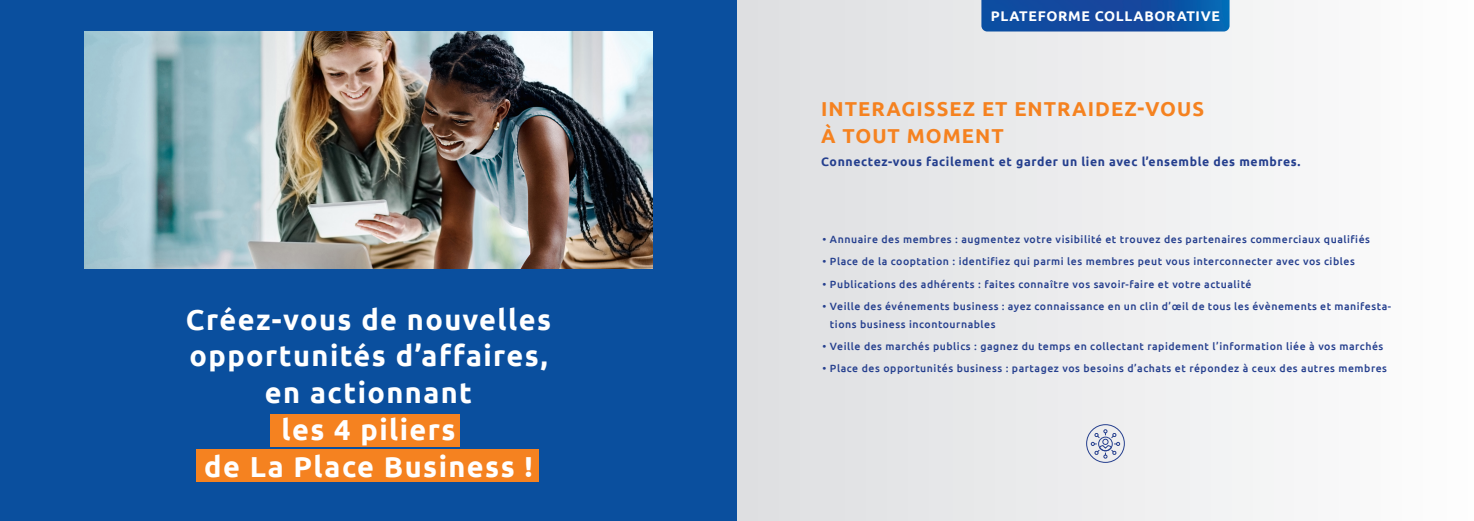
<style>
.page{position:relative;width:1474px;height:521px;background:#fff}
.page>*{position:absolute;margin:0;border:0;box-sizing:border-box;transform-origin:0 0}
.t1{font:700 28.88px "Ubuntu";letter-spacing:.05em;color:#fff}
.t2{font:700 20.12px "Ubuntu";letter-spacing:.05em;color:#f58220}
.t3{font:700 14px "Ubuntu";letter-spacing:.05em;color:#fff}
.t4{font:700 12.25px "Ubuntu";letter-spacing:.05em;color:#253f8e}
.t5{font:500 10.5px/17.5px "Ubuntu";letter-spacing:.05em;color:#253f8e}
</style>
<div class="page">
<div style="left:0;top:0;width:737px;height:521px;background:#0a4f9e"></div>
<img style="left:84px;top:32px;width:568px;height:236px">
<div style="left:737px;top:0;width:736px;height:521px;background:linear-gradient(to right,#dddee1,#fdfdfd)"></div>
<img style="left:981px;top:0;width:248px;height:32px">
<div style="left:1086px;top:424px;width:38px;height:39px;border:1px solid #253f8e;border-radius:50%"></div>
<svg style="left:1090px;top:429px;width:29px;height:30px"></svg>
<div style="left:270px;top:415px;width:189px;height:32px;background:#f58220"></div>
<div style="left:196px;top:449px;width:343px;height:32px;background:#f58220"></div>
<p class="t1" style="left:186px;top:302px;width:367px">Créez-vous de nouvelles</p>
<p class="t1" style="left:189px;top:338px;width:359px">opportunités d’affaires,</p>
<p class="t1" style="left:265px;top:375px;width:209px">en actionnant</p>
<p class="t1" style="left:281px;top:412px;width:175px">les 4 piliers</p>
<p class="t1" style="left:204px;top:449px;width:330px">de La Place Business !</p>
<p class="t3" style="left:990px;top:7px;width:231px">PLATEFORME COLLABORATIVE</p>
<p class="t2" style="left:821px;top:96px;width:384px">INTERAGISSEZ ET ENTRAIDEZ-VOUS</p>
<p class="t2" style="left:821px;top:124px;width:184px">À TOUT MOMENT</p>
<p class="t4" style="left:821px;top:154px;width:481px">Connectez-vous facilement et garder un lien avec l’ensemble des membres.</p>
<p class="t5" style="left:822px;top:230px;width:549px">• Annuaire des membres : augmentez votre visibilité et trouvez des partenaires commerciaux qualifiés</p>
<p class="t5" style="left:822px;top:252px;width:533px">• Place de la cooptation : identifiez qui parmi les membres peut vous interconnecter avec vos cibles</p>
<p class="t5" style="left:822px;top:275px;width:430px">• Publications des adhérents : faites connaître vos savoir-faire et votre actualité</p>
<p class="t5" style="left:830px;top:297px;width:562px;text-indent:-7px">• Veille des événements business : ayez connaissance en un clin d’œil de tous les évènements et manifesta&shy;tions business incontournables</p>
<p class="t5" style="left:822px;top:337px;width:562px">• Veille des marchés publics : gagnez du temps en collectant rapidement l’information liée à vos marchés</p>
<p class="t5" style="left:822px;top:359px;width:566px">• Place des opportunités business : partagez vos besoins d’achats et répondez à ceux des autres membres</p>
</div>
